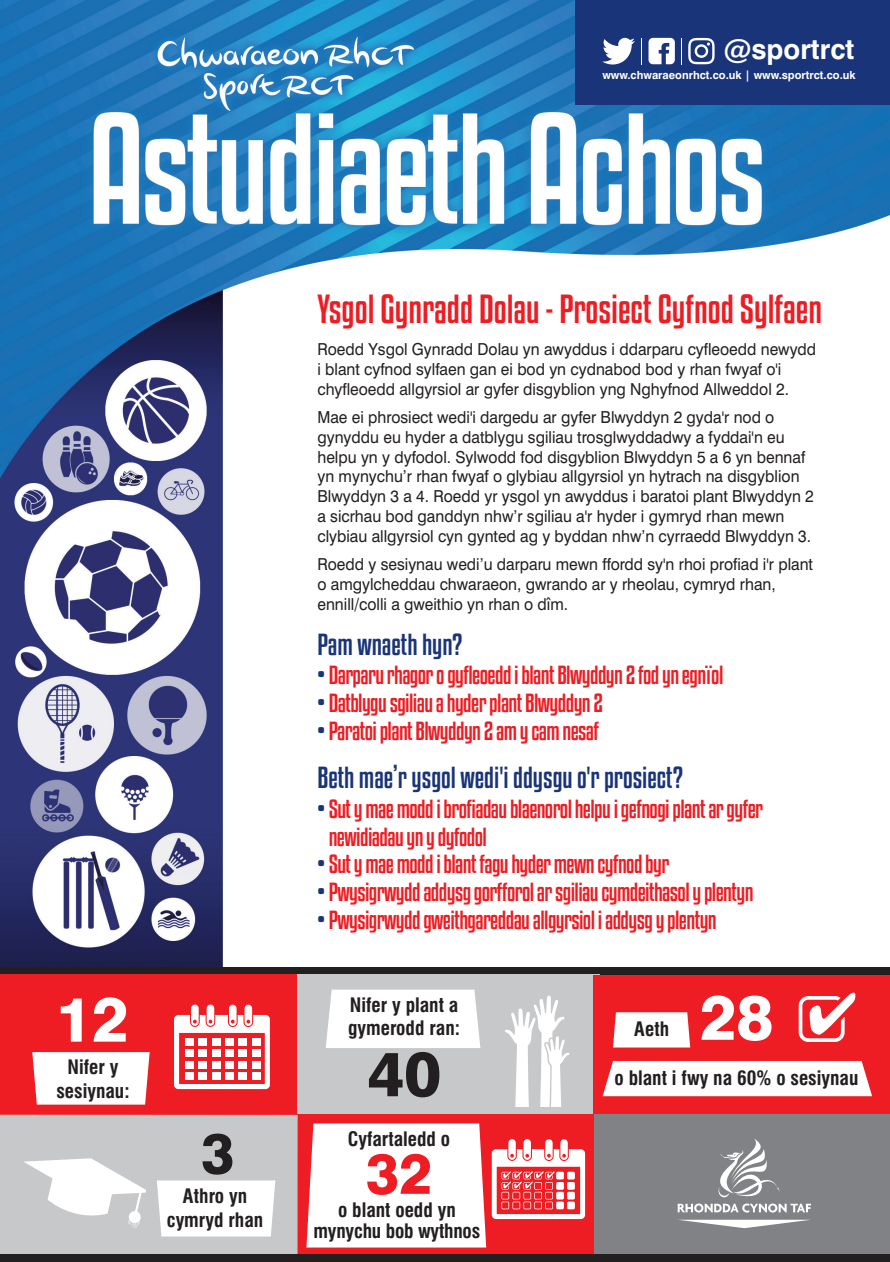
<style>
.page{position:relative;width:890px;height:1262px;background:#fff}
.page>*{position:absolute;margin:0;border:0;box-sizing:border-box;transform-origin:0 0}
.t1{font:800 62.4px "Swiss 721 BT";color:#fff}
.t2{font:800 62.4px "Swiss 721 BT";color:#231f20}
.t3{font:800 56.25px "Swiss 721 BT";color:#ee1d23}
.t4{font:800 56.25px "Swiss 721 BT";color:#231f20}
.t5{font:36px "Kenyan Coffee Rg";color:#ee1d23}
.t6{font:700 27.6px "Swiss 721 BT";color:#fff}
.t7{font:27px "Kenyan Coffee Rg";color:#193479}
.t8{font:23.25px/27.9px "Kenyan Coffee Rg";letter-spacing:-.025em;color:#ee1d23}
.t9{font:700 condensed 19.5px/23.2px "Swiss 721 BT";color:#231f20;text-align:center}
.t10{font:16.5px/19.8px "Swiss 721 BT";color:#231f20;scale:.95 1}
.t11{font:700 11.25px "Swiss 721 BT";color:#fff}
.s1{color:#193479}
</style>
<div class="page">
<img style="left:0;top:0;width:890px;height:966px">
<div style="left:0;top:966px;width:890px;height:9px;background:#231f20"></div>
<div style="left:295px;top:974px;width:304px;height:141px;background:#c7c8ca"></div>
<div style="left:593px;top:974px;width:297px;height:142px;background:#ee1d23"></div>
<div style="left:0;top:974px;width:297px;height:142px;background:#ee1d23"></div>
<div style="left:587px;top:1114px;width:303px;height:140px;background:#808285"></div>
<div style="left:297px;top:1114px;width:296px;height:140px;background:#ee1d23"></div>
<div style="left:0;top:1114px;width:298px;height:140px;background:#c7c8ca"></div>
<div style="left:602px;top:1061px;width:270px;height:35px;background:#fff"></div>
<div style="left:326px;top:989px;width:154px;height:58px;background:#fff"></div>
<div style="left:32px;top:1052px;width:118px;height:52px;background:#fff"></div>
<svg style="left:678px;top:1219px;width:132px;height:8px"></svg>
<svg style="left:677px;top:1138px;width:134px;height:74px"></svg>
<svg style="left:505px;top:995px;width:64px;height:111px"></svg>
<svg style="left:174px;top:1004px;width:96px;height:84px"></svg>
<div style="left:198px;top:1038px;width:9px;height:7px;background:#fff"></div>
<div style="left:212px;top:1038px;width:8px;height:7px;background:#fff"></div>
<div style="left:225px;top:1038px;width:8px;height:7px;background:#fff"></div>
<div style="left:239px;top:1038px;width:8px;height:7px;background:#fff"></div>
<div style="left:198px;top:1049px;width:9px;height:8px;background:#fff"></div>
<div style="left:212px;top:1049px;width:8px;height:8px;background:#fff"></div>
<div style="left:225px;top:1049px;width:8px;height:8px;background:#fff"></div>
<div style="left:239px;top:1049px;width:8px;height:8px;background:#fff"></div>
<div style="left:198px;top:1060px;width:9px;height:8px;background:#fff"></div>
<div style="left:212px;top:1060px;width:8px;height:8px;background:#fff"></div>
<div style="left:225px;top:1060px;width:8px;height:8px;background:#fff"></div>
<div style="left:239px;top:1060px;width:8px;height:8px;background:#fff"></div>
<div style="left:198px;top:1071px;width:9px;height:8px;background:#fff"></div>
<div style="left:212px;top:1071px;width:8px;height:8px;background:#fff"></div>
<div style="left:185px;top:1038px;width:8px;height:7px;background:#fff"></div>
<div style="left:185px;top:1049px;width:8px;height:8px;background:#fff"></div>
<div style="left:185px;top:1060px;width:8px;height:8px;background:#fff"></div>
<div style="left:185px;top:1071px;width:8px;height:8px;background:#fff"></div>
<div style="left:225px;top:1071px;width:8px;height:8px;background:#fff"></div>
<div style="left:239px;top:1071px;width:8px;height:8px;background:#fff"></div>
<div style="left:252px;top:1038px;width:8px;height:7px;background:#fff"></div>
<div style="left:252px;top:1049px;width:8px;height:8px;background:#fff"></div>
<div style="left:252px;top:1060px;width:8px;height:8px;background:#fff"></div>
<div style="left:252px;top:1071px;width:8px;height:8px;background:#fff"></div>
<svg style="left:798px;top:992px;width:57px;height:49px"></svg>
<div style="left:0;top:1254px;width:890px;height:7px;background:#231f20"></div>
<svg style="left:613px;top:1012px;width:77px;height:35px;background:#fef5f5"></svg>
<div style="left:575px;top:0;width:315px;height:105px;background:#193479"></div>
<svg style="left:602px;top:38px;width:33px;height:26px"></svg>
<svg style="left:648px;top:38px;width:27px;height:26px"></svg>
<svg style="left:688px;top:38px;width:26px;height:26px"></svg>
<svg style="left:681px;top:38px;width:1px;height:26px"></svg>
<svg style="left:641px;top:38px;width:1px;height:26px"></svg>
<div style="left:157px;top:1180px;width:118px;height:56px;background:#fff"></div>
<svg style="left:24px;top:1158px;width:122px;height:70px"></svg>
<div style="left:306px;top:1123px;width:180px;height:124px;background:#fff"></div>
<svg style="left:492px;top:1139px;width:93px;height:79px"></svg>
<h3 class="t6" style="left:724px;top:32px;width:132px">@sportrct</h3>
<p class="t11" style="left:602px;top:68px;width:255px">www.chwaraeonrhct.co.uk | www.sportrct.co.uk</p>
<h3 class="t5" style="left:317px;top:294px;width:506px">Ysgol Gynradd Dolau - Prosiect Cyfnod Sylfaen</h3>
<p class="t10" style="left:317px;top:341px;width:526px">Roedd Ysgol Gynradd Dolau yn awyddus i ddarparu cyfleoedd newydd i blant cyfnod sylfaen gan ei bod yn cydnabod bod y rhan fwyaf o'i chyfleoedd allgyrsiol ar gyfer disgyblion yng Nghyfnod Allweddol 2.</p>
<p class="t10" style="left:317px;top:409px;width:524px">Mae ei phrosiect wedi'i dargedu ar gyfer Blwyddyn 2 gyda'r nod o gynyddu eu hyder a datblygu sgiliau trosglwyddadwy a fyddai'n eu helpu yn y dyfodol. Sylwodd fod disgyblion Blwyddyn 5 a 6 yn bennaf yn mynychu’r rhan fwyaf o glybiau allgyrsiol yn hytrach na disgyblion Blwyddyn 3 a 4. Roedd yr ysgol yn awyddus i baratoi plant Blwyddyn 2 a sicrhau bod ganddyn nhw’r sgiliau a'r hyder i gymryd rhan mewn clybiau allgyrsiol cyn gynted ag y byddan nhw’n cyrraedd Blwyddyn 3.</p>
<p class="t10" style="left:317px;top:556px;width:523px">Roedd y sesiynau wedi’u darparu mewn ffordd sy'n rhoi profiad i'r plant o amgylcheddau chwaraeon, gwrando ar y rheolau, cymryd rhan, ennill/colli a gweithio yn rhan o dîm.</p>
<h3 class="t7" style="left:317px;top:633px;width:147px">Pam wnaeth hyn?</h3>
<h3 class="t8" style="left:317px;top:663px;width:407px"><span class="s1">•</span> Darparu rhagor o gyfleoedd i blant Blwyddyn 2 fod yn egnïol</h3>
<h3 class="t8" style="left:317px;top:690px;width:287px"><span class="s1">•</span> Datblygu sgiliau a hyder plant Blwyddyn 2</h3>
<h3 class="t8" style="left:317px;top:718px;width:283px"><span class="s1">•</span> Paratoi plant Blwyddyn 2 am y cam nesaf</h3>
<h3 class="t7" style="left:317px;top:766px;width:367px">Beth mae’r ysgol wedi'i ddysgu o'r prosiect?</h3>
<h3 class="t8" style="left:329px;top:796px;width:436px;text-indent:-11px"><span class="s1">•</span> Sut y mae modd i brofiadau blaenorol helpu i gefnogi plant ar gyfer newidiadau yn y dyfodol</h3>
<h3 class="t8" style="left:317px;top:851px;width:353px"><span class="s1">•</span> Sut y mae modd i blant fagu hyder mewn cyfnod byr</h3>
<h3 class="t8" style="left:317px;top:879px;width:437px"><span class="s1">•</span> Pwysigrwydd addysg gorfforol ar sgiliau cymdeithasol y plentyn</h3>
<h3 class="t8" style="left:317px;top:907px;width:401px"><span class="s1">•</span> Pwysigrwydd gweithgareddau allgyrsiol i addysg y plentyn</h3>
<h1 class="t1" style="left:55px;top:996px;width:75px">12</h1>
<h1 class="t1" style="left:699px;top:994px;width:75px">28</h1>
<h1 class="t2" style="left:367px;top:1051px;width:75px">40</h1>
<p class="t9" style="left:348px;top:994px;width:113px;text-align:left">Nifer y plant a gymerodd ran:</p>
<p class="t9" style="left:634px;top:1018px;width:36px">Aeth</p>
<p class="t9" style="left:56px;top:1056px;width:75px">Nifer y sesiynau:</p>
<p class="t9" style="left:614px;top:1067px;width:245px">o blant i fwy na 60% o sesiynau</p>
<h2 class="t4" style="left:201px;top:1132px;width:35px">3</h2>
<p class="t9" style="left:167px;top:1185px;width:98px">Athro yn cymryd rhan</p>
<p class="t9" style="left:348px;top:1128px;width:104px">Cyfartaledd o</p>
<h2 class="t3" style="left:366px;top:1153px;width:68px">32</h2>
<p class="t9" style="left:313px;top:1201px;width:168px;line-height:20.2px">o blant oedd yn mynychu bob wythnos</p>
</div>
